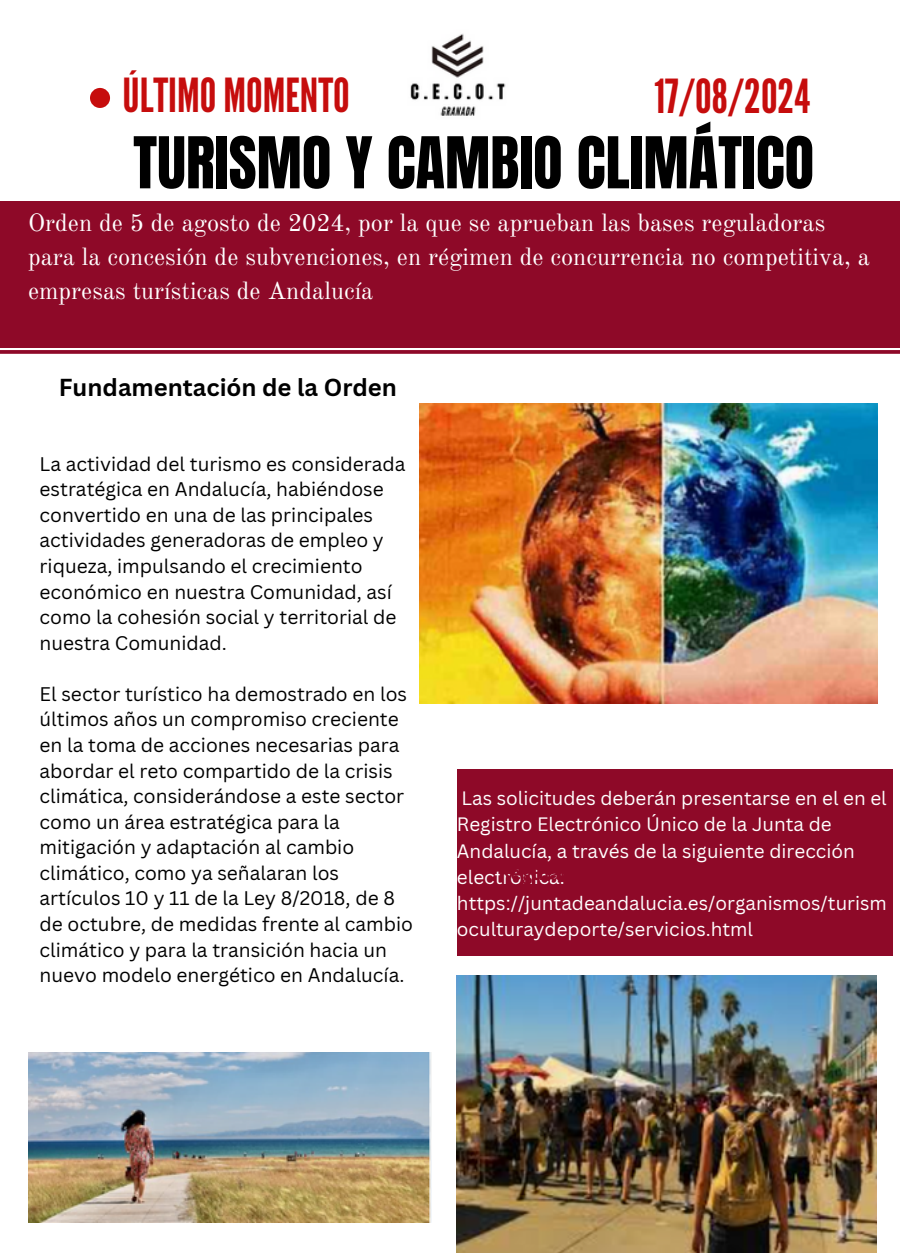
<style>
.page{position:relative;width:900px;height:1260px;background:#fff}
.page>*{position:absolute;margin:0;border:0;box-sizing:border-box;transform-origin:0 0}
.t1{font:60.75px "Anton";color:#000}
.t2{font:46.75px "League Gothic";color:#c60d0d}
.t3{font:24.5px/33.8px "Old Standard";color:#fff}
.t4{font:700 24px "Canva Sans";color:#000}
.t5{font:19.25px/25.5px "Canva Sans";color:#000}
.t6{font:19px/26.2px "Canva Sans";color:#fff}
</style>
<div class="page">
<div style="left:90px;top:88px;width:20px;height:20px;background:#c60d0d;border-radius:50%"></div>
<div style="left:0;top:201px;width:900px;height:147px;background:#8e0928"></div>
<svg style="left:0;top:350px;width:900px;height:4px;background:#941734"></svg>
<div style="left:457px;top:769px;width:435px;height:187px;background:#8e0928"></div>
<img style="left:410px;top:33px;width:96px;height:83px">
<img style="left:420px;top:404px;width:457px;height:300px">
<img style="left:457px;top:975px;width:420px;height:278px">
<img style="left:28px;top:1052px;width:403px;height:171px">
<h2 class="t2" style="left:123px;top:69px;width:229px">ÚLTIMO MOMENTO</h2>
<p class="t1" style="left:133px;top:119px;width:683px">TURISMO Y CAMBIO CLIMÁTICO</p>
<p class="t3" style="left:28px;top:207px;width:844px">Orden de 5 de agosto de 2024, por la que se aprueban las bases reguladoras para la concesión de subvenciones, en régimen de concurrencia no competitiva, a empresas turísticas de Andalucía</p>
<p class="t2" style="left:654px;top:69px;width:157px">17/08/2024</p>
<h5 class="t4" style="left:59px;top:371px;width:340px">Fundamentación de la Orden</h5>
<p class="t5" style="left:40px;top:450px;width:368px">La actividad del turismo es considerada estratégica en Andalucía, habiéndose convertido en una de las principales actividades generadoras de empleo y riqueza, impulsando el crecimiento económico en nuestra Comunidad, así como la cohesión social y territorial de nuestra Comunidad.</p>
<p class="t5" style="left:40px;top:681px;width:375px">El sector turístico ha demostrado en los últimos años un compromiso creciente en la toma de acciones necesarias para abordar el reto compartido de la crisis climática, considerándose a este sector como un área estratégica para la mitigación y adaptación al cambio climático, como ya señalaran los artículos 10 y 11 de la Ley 8/2018, de 8 de octubre, de medidas frente al cambio climático y para la transición hacia un nuevo modelo energético en Andalucía.</p>
<p class="t6" style="left:457px;top:785px;width:431px">Las solicitudes deberán presentarse en el en el Registro Electrónico Único de la Junta de Andalucía, a través de la siguiente dirección electrónica: https://juntadeandalucia.es/organismos/turism oculturaydeporte/servicios.html</p>
</div>
